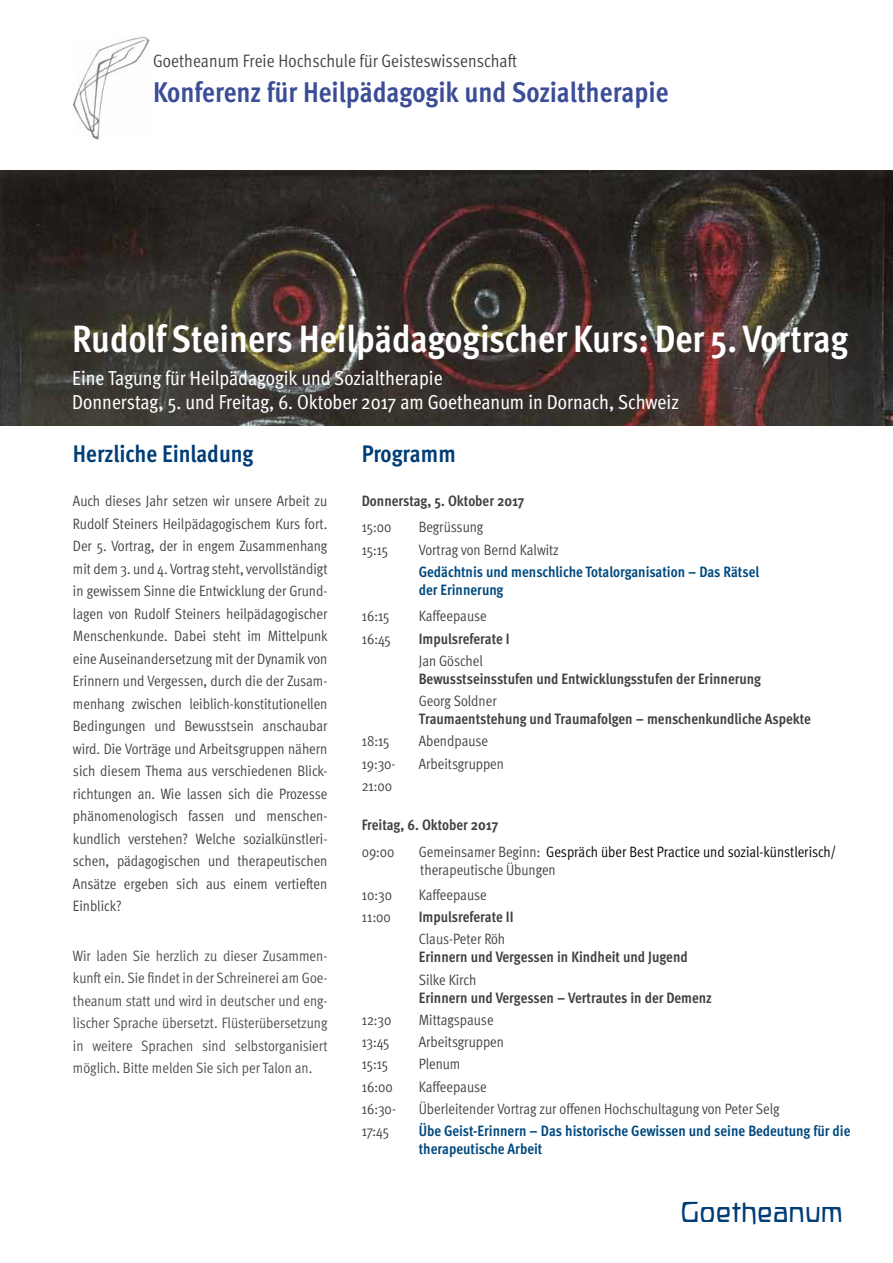
<style>
.page{position:relative;width:893px;height:1263px;background:#fff}
.page>*{position:absolute;margin:0;border:0;box-sizing:border-box;transform-origin:0 0}
.t1{font:700 condensed 38.1px "Meta Pro";letter-spacing:-.005em;color:#fff}
.t2{font:30px "Ro Birke";color:#003d75}
.t3{font:700 condensed 28.5px "Meta Pro";color:#3b4d96}
.t4{font:700 condensed 24px "Meta Pro";letter-spacing:-.005em;color:#003d75}
.t5{font:condensed 20.25px/24.3px "Meta Pro";color:#fff}
.t6{font:18px "Meta Pro Cond Norm";color:#414042}
.t7{font:15px/22.5px "Meta Pro Cond Norm";letter-spacing:-.005em;color:#414042;text-align:justify}
.t8{font:700 condensed 15px "Meta Pro";color:#414042}
.t9{font:15px/22.5px "Meta Pro Cond Norm";color:#4d4d4f;text-align:justify}
.t10{font:700 condensed 15px/18px "Meta Pro";color:#01497e}
.t11{font:15px/18px "Meta Pro Cond Norm";letter-spacing:-.005em;color:#000}
.s1{color:#414042}
</style>
<div class="page">
<img style="left:72px;top:36px;width:78px;height:104px">
<img style="left:0;top:170px;width:893px;height:256px">
<p class="t6" style="left:153px;top:48px;width:365px">Goetheanum Freie Hochschule für Geisteswissenschaft</p>
<h3 class="t3" style="left:153px;top:70px;width:517px">Konferenz für Heilpädagogik und Sozialtherapie</h3>
<h1 class="t1" style="left:72px;top:309px;width:777px">Rudolf Steiners Heilpädagogischer Kurs: Der 5. Vortrag</h1>
<h3 class="t5" style="left:72px;top:364px;width:608px">Eine Tagung für Heilpädagogik und Sozialtherapie<br>Donnerstag, 5. und Freitag, 6. Oktober 2017 am Goetheanum in Dornach, Schweiz</h3>
<h3 class="t4" style="left:73px;top:436px;width:182px">Herzliche Einladung</h3>
<p class="t7" style="left:73px;top:489px;width:256px">Auch dieses Jahr setzen wir unsere Arbeit zu Rudolf Steiners Heilpädagogischem Kurs fort.<br>Der 5. Vortrag, der in engem Zusammenhang mit dem 3. und 4. Vortrag steht, vervollständigt in gewissem Sinne die Entwicklung der Grund&shy;lagen von Rudolf Steiners heilpädagogischer Menschenkunde. Dabei steht im Mittelpunk eine Auseinandersetzung mit der Dynamik von Erinnern und Vergessen, durch die der Zusam&shy;menhang zwischen leiblich-konstitutionellen Bedingungen und Bewusstsein anschaubar wird. Die Vorträge und Arbeitsgruppen nähern sich diesem Thema aus verschiedenen Blick&shy;richtungen an. Wie lassen sich die Prozesse phänomenologisch fassen und menschen&shy;kundlich verstehen? Welche sozialkünstleri&shy;schen, pädagogischen und therapeutischen Ansätze ergeben sich aus einem vertieften Einblick?</p>
<p class="t9" style="left:73px;top:943px;width:256px">Wir laden Sie herzlich zu dieser Zusammen&shy;kunft ein. Sie findet in der Schreinerei am Goe&shy;theanum statt und wird in deutscher und eng&shy;lischer Sprache übersetzt. Flüsterübersetzung in weitere Sprachen sind selbstorganisiert möglich. Bitte melden Sie sich per Talon an.</p>
<h3 class="t4" style="left:362px;top:435px;width:96px">Programm</h3>
<p class="t8" style="left:362px;top:489px;width:164px">Donnerstag, 5. Oktober 2017</p>
<p class="t7" style="left:362px;top:515px;width:31px">15:00</p>
<p class="t7" style="left:419px;top:515px;width:66px">Begrüssung</p>
<p class="t7" style="left:362px;top:537px;width:28px">15:15</p>
<p class="t7" style="left:419px;top:537px;width:142px">Vortrag von Bernd Kalwitz</p>
<p class="t10" style="left:419px;top:562px;width:342px">Gedächtnis und menschliche Totalorganisation – Das Rätsel der Erinnerung</p>
<p class="t7" style="left:362px;top:604px;width:29px">16:15</p>
<p class="t7" style="left:419px;top:604px;width:70px">Kaffeepause</p>
<p class="t7" style="left:362px;top:626px;width:31px">16:45</p>
<p class="t8" style="left:419px;top:627px;width:92px">Impulsreferate I</p>
<p class="t7" style="left:419px;top:648px;width:66px">Jan Göschel</p>
<p class="t8" style="left:419px;top:667px;width:344px">Bewusstseinsstufen und Entwicklungsstufen der Erinnerung</p>
<p class="t7" style="left:419px;top:689px;width:79px">Georg Soldner</p>
<p class="t8" style="left:419px;top:707px;width:394px">Traumaentstehung und Traumafolgen – menschenkundliche Aspekte</p>
<p class="t7" style="left:362px;top:729px;width:29px">18:15</p>
<p class="t7" style="left:419px;top:729px;width:71px">Abendpause</p>
<p class="t7" style="left:362px;top:751px;width:35px">19:30-</p>
<p class="t7" style="left:419px;top:751px;width:87px">Arbeitsgruppen</p>
<p class="t7" style="left:362px;top:773px;width:32px">21:00</p>
<p class="t8" style="left:362px;top:813px;width:138px">Freitag, 6. Oktober 2017</p>
<p class="t7" style="left:362px;top:839px;width:34px">09:00</p>
<p class="t11" style="left:419px;top:841px;width:419px"><span class="s1">Gemeinsamer Beginn:</span> Gespräch über Best Practice und sozial-künstlerisch/ <span class="s1">therapeutische Übungen</span></p>
<p class="t7" style="left:362px;top:882px;width:32px">10:30</p>
<p class="t7" style="left:419px;top:882px;width:70px">Kaffeepause</p>
<p class="t7" style="left:362px;top:905px;width:31px">11:00</p>
<p class="t8" style="left:419px;top:905px;width:96px">Impulsreferate II</p>
<p class="t7" style="left:419px;top:927px;width:88px">Claus-Peter Röh</p>
<p class="t8" style="left:419px;top:945px;width:270px">Erinnern und Vergessen in Kindheit und Jugend</p>
<p class="t7" style="left:419px;top:967px;width:59px">Silke Kirch</p>
<p class="t8" style="left:419px;top:986px;width:295px">Erinnern und Vergessen – Vertrautes in der Demenz</p>
<p class="t7" style="left:362px;top:1007px;width:31px">12:30</p>
<p class="t7" style="left:419px;top:1007px;width:76px">Mittagspause</p>
<p class="t7" style="left:362px;top:1030px;width:29px">13:45</p>
<p class="t7" style="left:419px;top:1030px;width:87px">Arbeitsgruppen</p>
<p class="t7" style="left:362px;top:1052px;width:28px">15:15</p>
<p class="t7" style="left:419px;top:1052px;width:43px">Plenum</p>
<p class="t7" style="left:362px;top:1074px;width:32px">16:00</p>
<p class="t7" style="left:419px;top:1074px;width:70px">Kaffeepause</p>
<p class="t7" style="left:362px;top:1096px;width:36px">16:30-</p>
<p class="t7" style="left:419px;top:1096px;width:362px">Überleitender Vortrag zur offenen Hochschultagung von Peter Selg</p>
<p class="t7" style="left:362px;top:1118px;width:29px">17:45</p>
<p class="t10" style="left:419px;top:1121px;width:433px">Übe Geist-Erinnern – Das historische Gewissen und seine Bedeutung für die therapeutische Arbeit</p>
<h2 class="t2" style="left:680px;top:1196px;width:164px">Goetheanum</h2>
</div>
